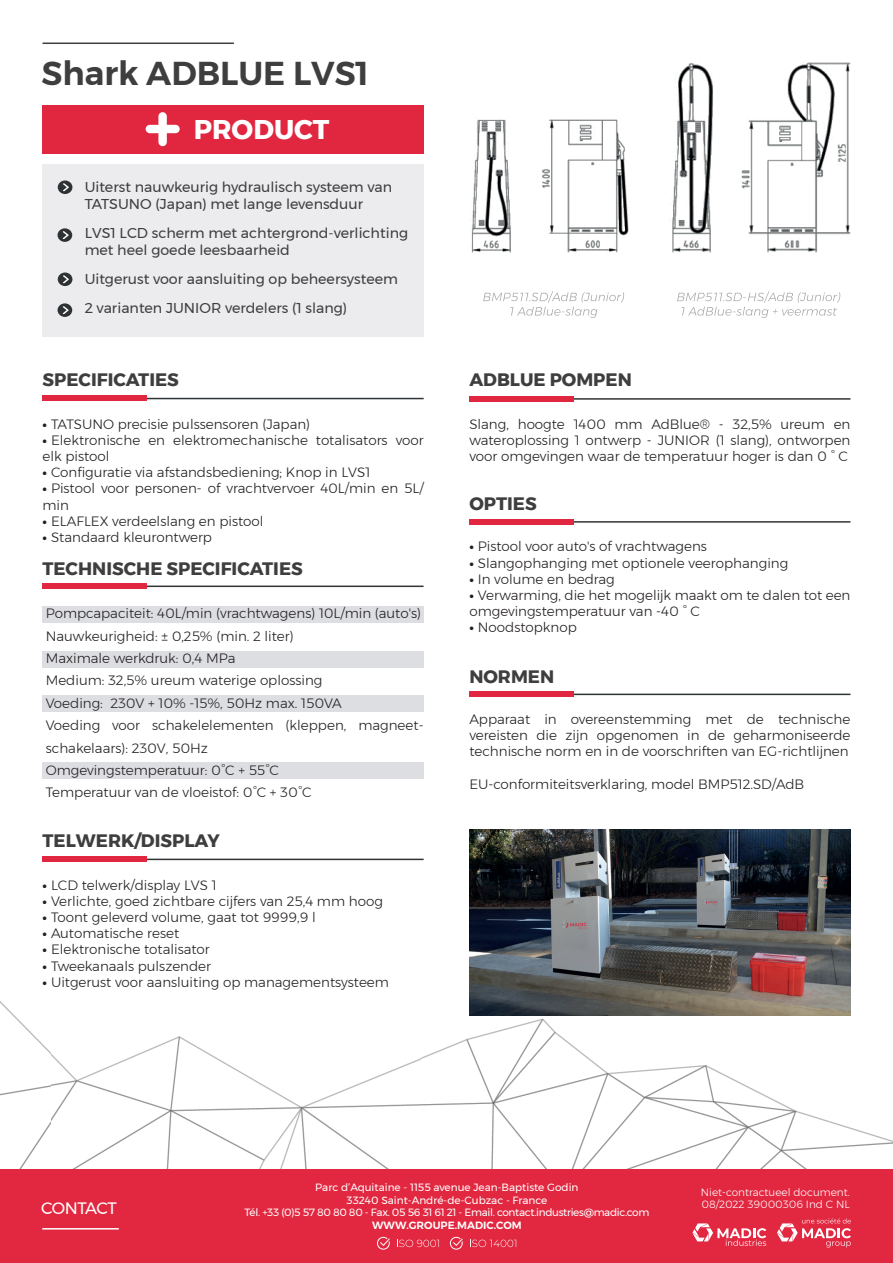
<style>
.page{position:relative;width:893px;height:1263px;background:#fff}
.page>*{position:absolute;margin:0;border:0;box-sizing:border-box;transform-origin:0 0}
.t1{font:600 33px "Montserrat";color:#3e3e3f}
.t2{font:700 27px "Montserrat";color:#fff}
.t3{font:700 18px "Montserrat";color:#3e3e3f}
.t4{font:16.5px "Montserrat";letter-spacing:-.04em;color:#fff}
.t5{font:14.25px/17.1px "Montserrat";color:#3e3e3f}
.t6{font:300 13.5px/22.4px "Montserrat";color:#231f20}
.t7{font:10.5px/12.6px "Montserrat";color:#fff;text-align:center}
.t8{font:300 10.5px/12.6px "Montserrat";color:#fff}
.t9{font:600 10.5px "Montserrat";color:#fff}
.s1{font-weight:700}
</style>
<div class="page">
<img style="left:0;top:42px;width:893px;height:1127px">
<hr style="left:43px;top:43px;width:191px;height:1px;background:#3e3e3f">
<div style="left:43px;top:165px;width:381px;height:172px;background:#ececee"></div>
<div style="left:43px;top:105px;width:381px;height:48px;background:#e12740"></div>
<svg style="left:146px;top:112px;width:34px;height:34px"></svg>
<hr style="left:471px;top:521px;width:379px;height:2px;background:#313436">
<div style="left:469px;top:519px;width:105px;height:5px;background:#e12740"></div>
<div style="left:58px;top:180px;width:14px;height:14px;background:#2f3235;border-radius:50%"></div>
<svg style="left:63px;top:183px;width:6px;height:8px"></svg>
<div style="left:58px;top:228px;width:14px;height:14px;background:#2f3235;border-radius:50%"></div>
<svg style="left:63px;top:231px;width:6px;height:8px"></svg>
<hr style="left:471px;top:398px;width:379px;height:2px;background:#313436">
<div style="left:469px;top:396px;width:105px;height:5px;background:#e12740"></div>
<hr style="left:44px;top:398px;width:380px;height:1px;background:#313436">
<div style="left:43px;top:395px;width:104px;height:6px;background:#e12740"></div>
<div style="left:43px;top:606px;width:381px;height:17px;background:#dddee2"></div>
<div style="left:43px;top:695px;width:381px;height:17px;background:#dddee2"></div>
<div style="left:43px;top:762px;width:381px;height:17px;background:#dddee2"></div>
<div style="left:43px;top:651px;width:381px;height:16px;background:#dddee2"></div>
<hr style="left:44px;top:585px;width:380px;height:2px;background:#313436">
<div style="left:42px;top:583px;width:105px;height:6px;background:#e12740"></div>
<hr style="left:471px;top:694px;width:379px;height:1px;background:#313436">
<div style="left:469px;top:691px;width:105px;height:6px;background:#e12740"></div>
<hr style="left:44px;top:859px;width:380px;height:1px;background:#313436">
<div style="left:43px;top:856px;width:104px;height:6px;background:#e12740"></div>
<img style="left:460px;top:110px;width:179px;height:151px">
<img style="left:661px;top:56px;width:193px;height:203px">
<div style="left:0;top:1169px;width:893px;height:94px;background:#e22740"></div>
<hr style="left:42px;top:1228px;width:77px;height:1px;background:#fff">
<svg style="left:777px;top:1218px;width:74px;height:29px"></svg>
<svg style="left:377px;top:1237px;width:13px;height:13px"></svg>
<svg style="left:397px;top:1240px;width:42px;height:7px"></svg>
<svg style="left:470px;top:1240px;width:46px;height:7px"></svg>
<svg style="left:450px;top:1237px;width:13px;height:12px"></svg>
<img style="left:469px;top:830px;width:381px;height:186px">
<svg style="left:692px;top:1223px;width:74px;height:23px"></svg>
<img style="left:483px;top:291px;width:141px;height:12px">
<img style="left:510px;top:307px;width:87px;height:11px">
<img style="left:677px;top:291px;width:164px;height:12px">
<img style="left:682px;top:307px;width:155px;height:11px">
<div style="left:58px;top:272px;width:14px;height:14px;background:#2f3235;border-radius:50%"></div>
<svg style="left:63px;top:275px;width:6px;height:8px"></svg>
<div style="left:58px;top:303px;width:14px;height:14px;background:#2f3235;border-radius:50%"></div>
<svg style="left:63px;top:306px;width:6px;height:8px"></svg>
<h1 class="t1" style="left:41px;top:47px;width:329px">Shark ADBLUE LVS1</h1>
<h2 class="t2" style="left:194px;top:108px;width:137px">PRODUCT</h2>
<p class="t5" style="left:85px;top:178px;width:309px">Uiterst nauwkeurig hydraulisch systeem van<br>TATSUNO (Japan) met lange levensduur</p>
<p class="t5" style="left:85px;top:224px;width:325px">LVS1 LCD scherm met achtergrond-verlichting met heel goede leesbaarheid</p>
<p class="t5" style="left:85px;top:264px;width:315px;line-height:29.1px">Uitgerust voor aansluiting op beheersysteem<br>2 varianten JUNIOR verdelers (1 slang)</p>
<h3 class="t3" style="left:43px;top:365px;width:138px">SPECIFICATIES</h3>
<h3 class="t3" style="left:469px;top:365px;width:164px">ADBLUE POMPEN</h3>
<p class="t6" style="left:43px;top:412px;width:269px"><span class="s1">•</span> TATSUNO precisie pulssensoren (Japan)</p>
<p class="t6" style="left:43px;top:432px;width:383px;line-height:16.2px"><span class="s1">•</span> Elektronische en elektromechanische totalisators voor elk pistool</p>
<p class="t6" style="left:43px;top:461px;width:329px"><span class="s1">•</span> Configuratie via afstandsbediening; Knop in LVS1</p>
<p class="t6" style="left:43px;top:480px;width:383px;line-height:16.2px"><span class="s1">•</span> Pistool voor personen- of vrachtvervoer 40L/min en 5L/ min</p>
<p class="t6" style="left:43px;top:510px;width:223px"><span class="s1">•</span> ELAFLEX verdeelslang en pistool</p>
<p class="t6" style="left:43px;top:526px;width:171px"><span class="s1">•</span> Standaard kleurontwerp</p>
<p class="t6" style="left:469px;top:416px;width:383px;line-height:16.2px;text-align:justify">Slang, hoogte 1400 mm AdBlue® - 32,5% ureum en wateroplossing 1 ontwerp - JUNIOR (1 slang), ontworpen voor omgevingen waar de temperatuur hoger is dan 0 ° C</p>
<h3 class="t3" style="left:469px;top:489px;width:69px">OPTIES</h3>
<p class="t6" style="left:469px;top:535px;width:239px"><span class="s1">•</span> Pistool voor auto's of vrachtwagens</p>
<p class="t6" style="left:469px;top:551px;width:320px"><span class="s1">•</span> Slangophanging met optionele veerophanging</p>
<p class="t6" style="left:469px;top:568px;width:147px"><span class="s1">•</span> In volume en bedrag</p>
<p class="t6" style="left:469px;top:587px;width:383px;line-height:16.2px"><span class="s1">•</span> Verwarming, die het mogelijk maakt om te dalen tot een omgevingstemperatuur van -40 ° C</p>
<p class="t6" style="left:469px;top:616px;width:109px"><span class="s1">•</span> Noodstopknop</p>
<h3 class="t3" style="left:42px;top:554px;width:262px">TECHNISCHE SPECIFICATIES</h3>
<p class="t6" style="left:46px;top:602px;width:379px">Pompcapaciteit: 40L/min (vrachtwagens) 10L/min (auto's)<br>Nauwkeurigheid: ± 0,25% (min. 2 liter)<br>Maximale werkdruk: 0,4 MPa<br>Medium: 32,5% ureum waterige oplossing<br>Voeding: 230V + 10% -15%, 50Hz max. 150VA<br>Voeding voor schakelelementen (kleppen, magneet&shy;schakelaars): 230V, 50Hz<br>Omgevingstemperatuur: 0°C + 55°C<br>Temperatuur van de vloeistof: 0°C + 30°C</p>
<h3 class="t3" style="left:469px;top:662px;width:86px">NORMEN</h3>
<p class="t6" style="left:469px;top:711px;width:383px;line-height:16.2px;text-align:justify">Apparaat in overeenstemming met de technische vereisten die zijn opgenomen in de geharmoniseerde technische norm en in de voorschriften van EG-richtlijnen</p>
<p class="t6" style="left:469px;top:772px;width:336px">EU-conformiteitsverklaring, model BMP512.SD/AdB</p>
<h3 class="t3" style="left:43px;top:826px;width:179px">TELWERK/DISPLAY</h3>
<p class="t6" style="left:43px;top:873px;width:176px"><span class="s1">•</span> LCD telwerk/display LVS 1</p>
<p class="t6" style="left:43px;top:889px;width:342px"><span class="s1">•</span> Verlichte, goed zichtbare cijfers van 25,4 mm hoog</p>
<p class="t6" style="left:43px;top:906px;width:275px"><span class="s1">•</span> Toont geleverd volume, gaat tot 9999,9 l</p>
<p class="t6" style="left:43px;top:922px;width:138px"><span class="s1">•</span> Automatische reset</p>
<p class="t6" style="left:43px;top:938px;width:169px"><span class="s1">•</span> Elektronische totalisator</p>
<p class="t6" style="left:43px;top:954px;width:170px"><span class="s1">•</span> Tweekanaals pulszender</p>
<p class="t6" style="left:43px;top:970px;width:348px"><span class="s1">•</span> Uitgerust voor aansluiting op managementsysteem</p>
<p class="t4" style="left:41px;top:1195px;width:77px">CONTACT</p>
<p class="t7" style="left:244px;top:1181px;width:407px">Parc d’Aquitaine - 1155 avenue Jean-Baptiste Godin<br>33240 Saint-André-de-Cubzac - France<br>Tél. +33 (0)5 57 80 80 80 - Fax. 05 56 31 61 21 - Email. contact.industries@madic.com</p>
<p class="t9" style="left:372px;top:1217px;width:151px">WWW.GROUPE.MADIC.COM</p>
<p class="t8" style="left:701px;top:1185px;width:150px">Niet-contractueel document.<br>08/2022 39000306 Ind C NL</p>
</div>
